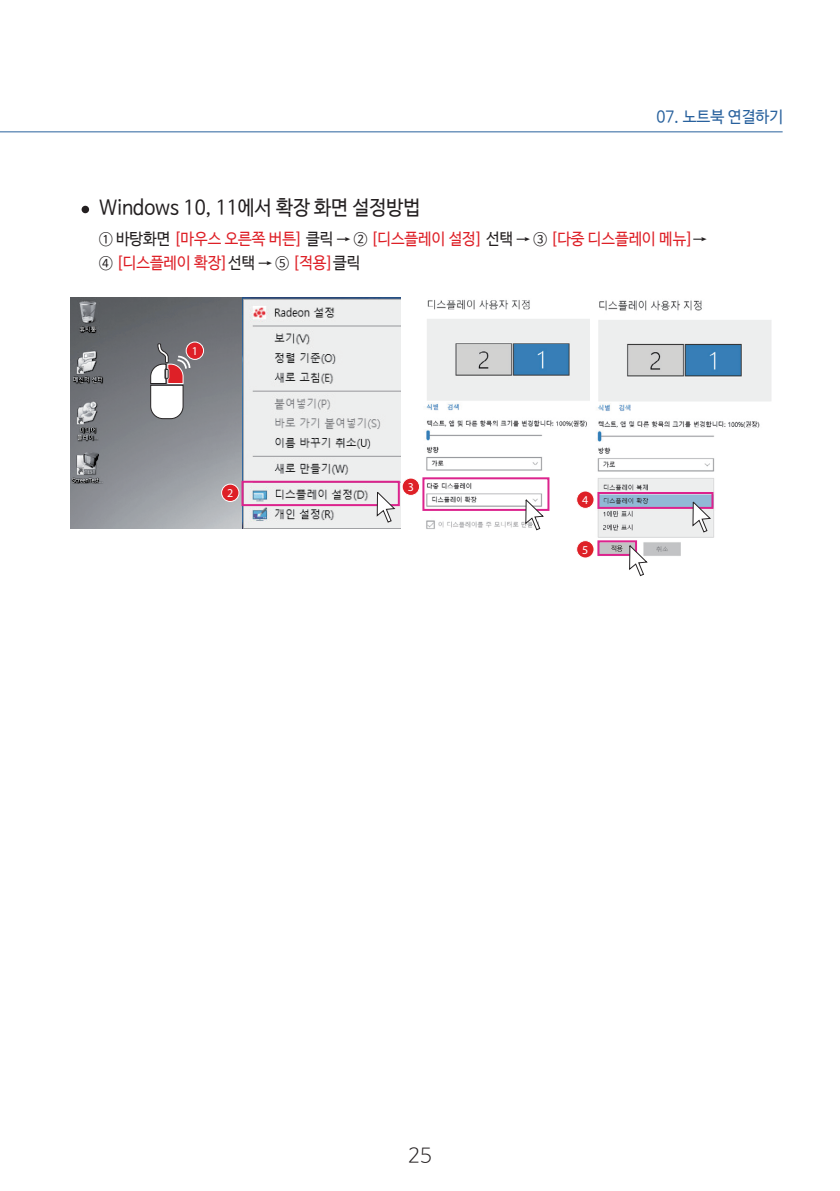
<style>
.page{position:relative;width:840px;height:1191px;background:#fff}
.page>*{position:absolute;margin:0;border:0;box-sizing:border-box;transform-origin:0 0}
.t1{font:20px "Nanum Barun Gothic";color:#231f20;scale:.95 1}
.t2{font:300 20px "Nanum Barun Gothic";color:#231f20}
.t3{font:16px/24px "Nanum Barun Gothic";color:#de2027;scale:.95 1}
.t4{font:16px "Nanum Barun Gothic";color:#28619d}
.t5{font:12px "Myriad Pro";color:#fff}
.s1{color:#231f20}
</style>
<div class="page">
<hr style="left:0;top:131px;width:782px;height:1px;background:#28619d">
<img style="left:415px;top:299px;width:175px;height:230px">
<div style="left:422px;top:477px;width:127px;height:34px;border:2px solid #dc238d"></div>
<img style="left:590px;top:300px;width:182px;height:256px">
<svg style="left:524px;top:499px;width:20px;height:32px"></svg>
<img style="left:70px;top:298px;width:172px;height:230px">
<img style="left:242px;top:297px;width:159px;height:231px">
<div style="left:241px;top:481px;width:158px;height:25px;border:2px solid #dc238d"></div>
<svg style="left:376px;top:491px;width:20px;height:32px"></svg>
<svg style="left:150px;top:297px;width:51px;height:123px"></svg>
<div style="left:81px;top:206px;width:8px;height:7px;background:#231f20;border-radius:50%"></div>
<div style="left:402px;top:478px;width:17px;height:17px;background:#de2027;border-radius:50%"></div>
<div style="left:401px;top:477px;width:19px;height:19px;border:1px solid #fff;border-radius:50%"></div>
<div style="left:576px;top:491px;width:17px;height:17px;background:#de2027;border-radius:50%"></div>
<div style="left:576px;top:490px;width:18px;height:19px;border:1px solid #fff;border-radius:50%"></div>
<div style="left:186px;top:342px;width:17px;height:17px;background:#de2027;border-radius:50%"></div>
<div style="left:185px;top:341px;width:19px;height:19px;border:1px solid #fff;border-radius:50%"></div>
<div style="left:221px;top:484px;width:18px;height:17px;background:#de2027;border-radius:50%"></div>
<div style="left:221px;top:483px;width:18px;height:19px;border:1px solid #fff;border-radius:50%"></div>
<div style="left:576px;top:540px;width:17px;height:18px;background:#de2027;border-radius:50%"></div>
<div style="left:576px;top:540px;width:18px;height:18px;border:1px solid #fff;border-radius:50%"></div>
<svg style="left:596px;top:491px;width:118px;height:86px"></svg>
<p class="t4" style="left:656px;top:108px;width:128px">07. 노트북 연결하기</p>
<p class="t1" style="left:99px;top:197px;width:339px">Windows 10, 11에서 확장 화면 설정방법</p>
<p class="t3" style="left:99px;top:228px;width:640px"><span class="s1">① 바탕화면</span> [마우스 오른쪽 버튼] <span class="s1">클릭 → ②</span> [디스플레이 설정] <span class="s1">선택 → ③</span> [다중 디스플레이 메뉴]<span class="s1">→<br>④</span> [디스플레이 확장]<span class="s1">선택 → ⑤</span> [적용]<span class="s1">클릭</span></p>
<p class="t5" style="left:192px;top:344px;width:8px">1</p>
<p class="t5" style="left:227px;top:486px;width:8px">2</p>
<p class="t5" style="left:407px;top:480px;width:8px">3</p>
<p class="t5" style="left:582px;top:493px;width:8px">4</p>
<p class="t5" style="left:582px;top:542px;width:8px">5</p>
<p class="t2" style="left:408px;top:1145px;width:25px">25</p>
</div>
